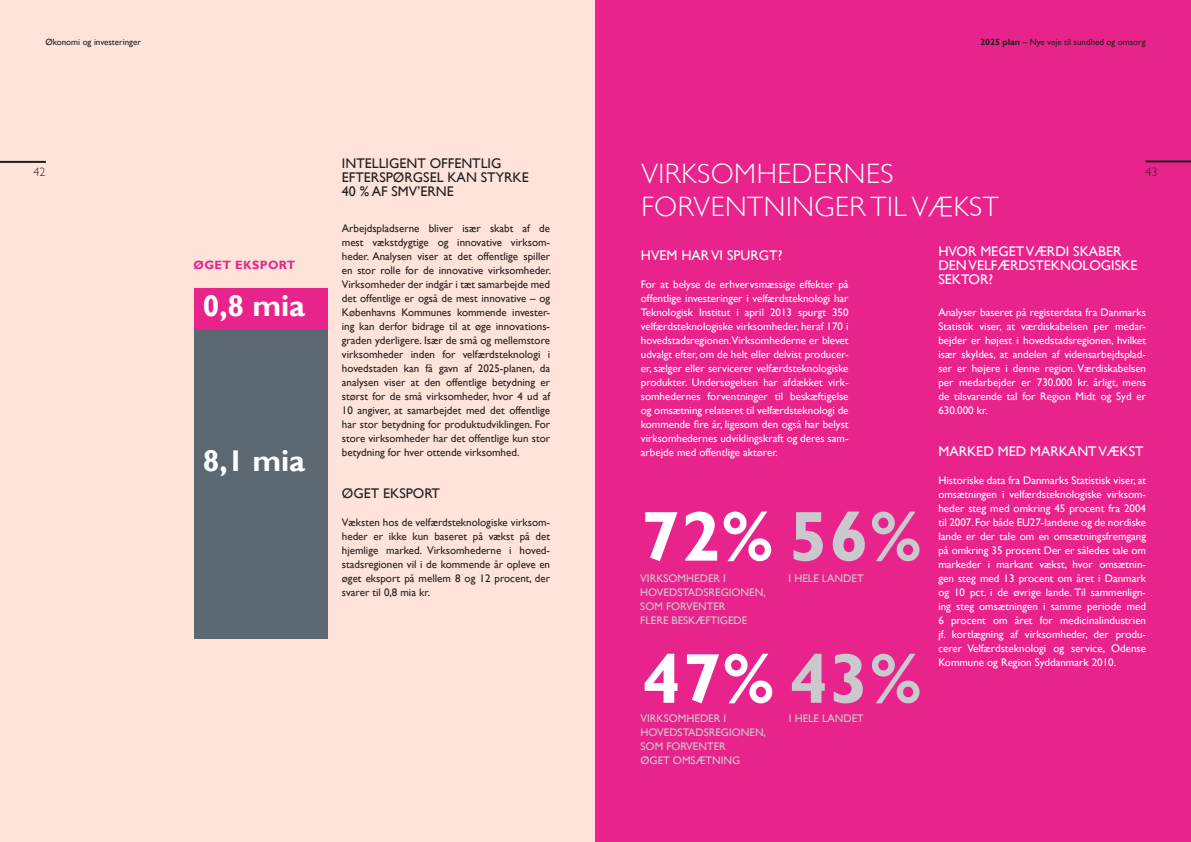
<style>
.page{position:relative;width:1191px;height:842px;background:#fde3d9}
.page>*{position:absolute;margin:0;border:0;box-sizing:border-box;transform-origin:0 0}
.t1{font:700 71px/142.1px "Gill Sans";letter-spacing:.02em;color:#fff}
.t2{font:700 30px "Gill Sans";color:#fff}
.t3{font:300 28px/33.6px "Gill Sans";letter-spacing:.02em;color:#fff}
.t4{font:14px/14px "Gill Sans";color:#fff}
.t5{font:14px/14px "Gill Sans";color:#231f20}
.t6{font:700 12px "Gill Sans";letter-spacing:.03em;color:#e8248c}
.t7{font:300 12px "Gill Sans";color:#231f20}
.t8{font:11px/14px "Gill Sans";color:#fff;text-align:justify}
.t9{font:11px/14px "Gill Sans";color:#231f20;text-align:justify}
.t10{font:11px/14px "Gill Sans";color:#cacace}
.t11{font:9px "Gill Sans";color:#231f20}
.s1{font-weight:700}
.s2{color:#cacace}
</style>
<div class="page">
<div style="left:595px;top:0;width:596px;height:842px;background:#e8248c"></div>
<div style="left:194px;top:324px;width:133px;height:314px;background:#5b6771"></div>
<div style="left:194px;top:288px;width:133px;height:41px;background:#e8248c"></div>
<hr style="left:1145px;top:160px;width:46px;height:2px;background:#231f20">
<hr style="left:0;top:161px;width:46px;height:2px;background:#231f20">
<p class="t11" style="left:45px;top:38px;width:97px">økonomi og investeringer</p>
<p class="t7" style="left:33px;top:167px;width:13px">42</p>
<p class="t6" style="left:194px;top:259px;width:103px">øget eksport</p>
<h2 class="t2" style="left:203px;top:291px;width:104px">0,8 mia</h2>
<h2 class="t2" style="left:203px;top:446px;width:104px">8,1 mia</h2>
<p class="t5" style="left:342px;top:157px;width:188px">intelligent offentlig efterspørgsel kan styrke<br>40 % af smv’erne</p>
<p class="t9" style="left:342px;top:222px;width:211px">arbejdspladserne bliver især skabt af de mest vækstdygtige og innovative virksom&shy;heder. analysen viser at det offentlige spiller en stor rolle for de innovative virksomheder. virksomheder der indgår i tæt samarbejde med det offentlige er også de mest innovative – og københavns kommunes kommende invester&shy;ing kan derfor bidrage til at øge innovations&shy;graden yderligere. især de små og mellemstore virksomheder inden for velfærdsteknologi i hovedstaden kan få gavn af 2025-planen, da analysen viser at den offentlige betydning er størst for de små virksomheder, hvor 4 ud af 10 angiver, at samarbejdet med det offentlige har stor betydning for produktudviklingen. for store virksomheder har det offentlige kun stor betydning for hver ottende virksomhed.</p>
<p class="t5" style="left:342px;top:487px;width:100px">øget eksport</p>
<p class="t9" style="left:342px;top:516px;width:210px">væksten hos de velfærdsteknologiske virksom&shy;heder er ikke kun baseret på vækst på det hjemlige marked. virksomhederne i hoved&shy;stadsregionen vil i de kommende år opleve en øget eksport på mellem 8 og 12 procent, der svarer til 0,8 mia kr.</p>
<p class="t11" style="left:980px;top:38px;width:167px"><span class="s1">2025 plan</span> – nye veje til sundhed og omsorg</p>
<h3 class="t3" style="left:641px;top:159px;width:359px">VIRKSOMHEDERNES<br>FORVENTNINGER TIL VÆKST</h3>
<p class="t7" style="left:1145px;top:167px;width:13px">43</p>
<p class="t4" style="left:641px;top:249px;width:143px">hvem har vi spurgt?</p>
<p class="t8" style="left:641px;top:278px;width:209px">for at belyse de erhvervsmæssige effekter på offentlige investeringer i velfærdsteknologi har teknologisk institut i april 2013 spurgt 350 velfærdsteknologiske virksomheder, heraf 170 i hovedstadsregionen.virksomhederne er blevet udvalgt efter, om de helt eller delvist producer&shy;er, sælger eller servicerer velfærdsteknologiske produkter. undersøgelsen har afdækket virk&shy;somhedernes forventninger til beskæftigelse og omsætning relateret til velfærdsteknologi de kommende fire år, ligesom den også har belyst virksomhedernes udviklingskraft og deres sam&shy;arbejde med offentlige aktører.</p>
<h1 class="t1" style="left:640px;top:468px;width:282px">72% <span class="s2">56%<br></span>47% <span class="s2">43%</span></h1>
<p class="t10" style="left:640px;top:572px;width:127px">virksomheder i hovedstadsregionen, som forventer<br>flere Beskæftigede</p>
<p class="t10" style="left:788px;top:572px;width:76px">i hele landet</p>
<p class="t10" style="left:640px;top:712px;width:127px">virksomheder i hovedstadsregionen, som forventer<br>øget omsætning</p>
<p class="t10" style="left:789px;top:712px;width:76px">i hele landet</p>
<p class="t4" style="left:938px;top:245px;width:200px">hvor meget værdi skaBer den velfærdsteknologiske sektor?</p>
<p class="t8" style="left:938px;top:306px;width:209px">analyser baseret på registerdata fra danmarks statistik viser, at værdiskabelsen per medar&shy;bejder er højest i hovedstadsregionen, hvilket især skyldes, at andelen af vidensarbejdsplad&shy;ser er højere i denne region. værdiskabelsen per medarbejder er 730.000 kr. årligt, mens de tilsvarende tal for region midt og syd er 630.000 kr.</p>
<p class="t4" style="left:938px;top:445px;width:207px">marked med markant vækst</p>
<p class="t8" style="left:938px;top:474px;width:209px">historiske data fra danmarks statistisk viser, at omsætningen i velfærdsteknologiske virksom&shy;heder steg med omkring 45 procent fra 2004 til 2007. for både eu27-landene og de nordiske lande er der tale om en omsætningsfremgang på omkring 35 procent der er således tale om markeder i markant vækst, hvor omsætnin&shy;gen steg med 13 procent om året i danmark og 10 pct. i de øvrige lande. til sammenlign&shy;ing steg omsætningen i samme periode med 6 procent om året for medicinalindustrien jf. kortlægning af virksomheder, der produ&shy;cerer velfærdsteknologi og service, odense kommune og region syddanmark 2010.</p>
</div>
